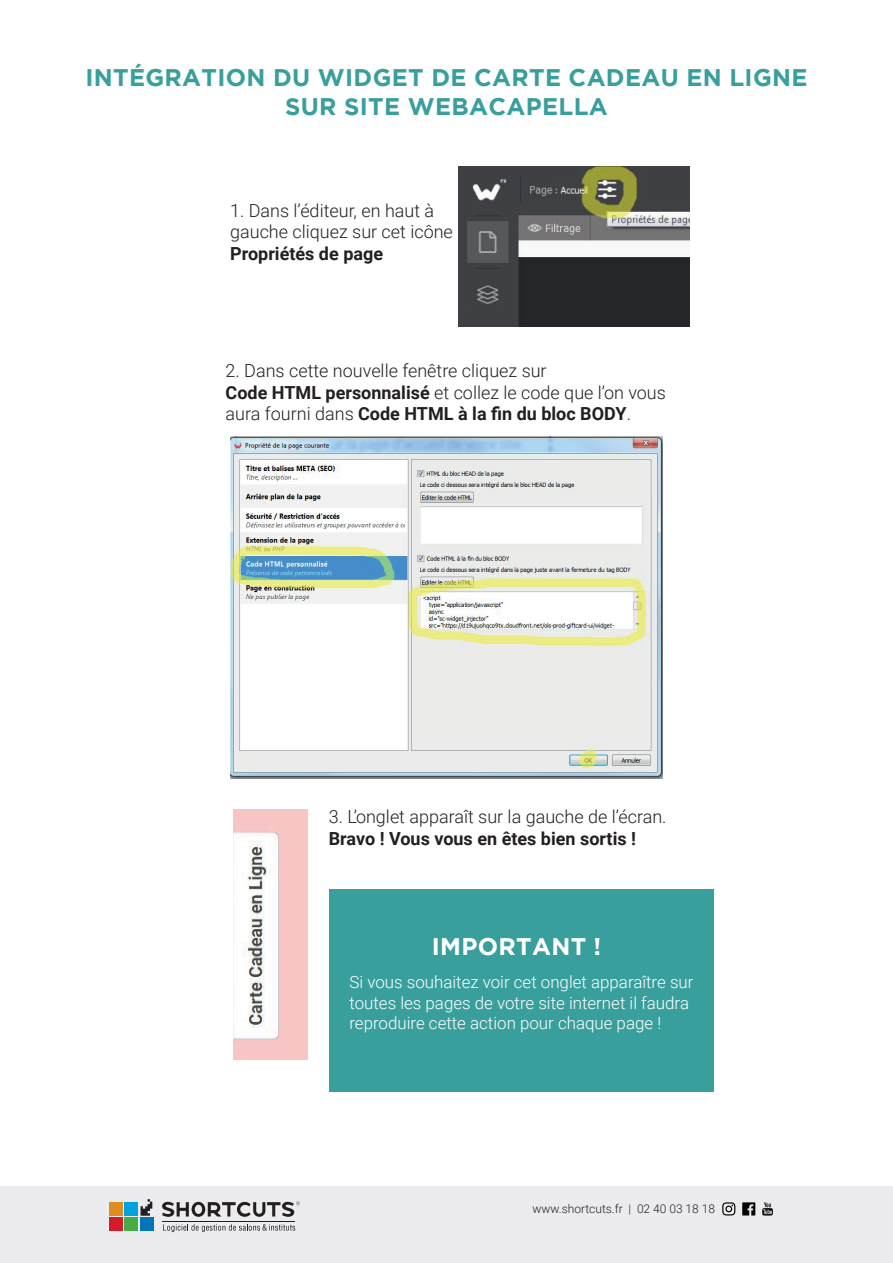
<style>
.page{position:relative;width:893px;height:1263px;background:#fff}
.page>*{position:absolute;margin:0;border:0;box-sizing:border-box;transform-origin:0 0}
.t1{font:700 24px/28.8px "Gotham";letter-spacing:.015em;color:#389f9d;text-align:center}
.t2{font:700 24px "Gotham";letter-spacing:.015em;color:#fff}
.t3{font:300 18px/21.6px "Roboto";color:#231f20}
.t4{font:700 18px "Roboto";color:#231f20}
.t5{font:300 16.95px/20.2px "Roboto";color:#fff}
.t6{font:300 12px "Roboto";color:#231f20}
.s1{font-weight:700}
</style>
<div class="page">
<div style="left:0;top:1186px;width:893px;height:77px;background:#ececee"></div>
<svg style="left:110px;top:1199px;width:190px;height:33px"></svg>
<div style="left:110px;top:1218px;width:13px;height:13px;background:#d61b29"></div>
<div style="left:125px;top:1218px;width:13px;height:13px;background:#46ac43"></div>
<div style="left:110px;top:1203px;width:13px;height:13px;background:#de8d22"></div>
<div style="left:125px;top:1203px;width:13px;height:13px;background:#00a2df"></div>
<div style="left:140px;top:1218px;width:13px;height:13px;background:#0075b8"></div>
<svg style="left:722px;top:1202px;width:13px;height:13px"></svg>
<svg style="left:742px;top:1202px;width:13px;height:13px"></svg>
<svg style="left:762px;top:1202px;width:11px;height:13px"></svg>
<img style="left:458px;top:167px;width:231px;height:159px">
<img style="left:230px;top:437px;width:433px;height:342px">
<img style="left:234px;top:809px;width:73px;height:251px">
<div style="left:329px;top:889px;width:385px;height:203px;background:#389f9d"></div>
<h1 class="t1" style="left:85px;top:63px;width:723px">INTÉGRATION DU WIDGET DE CARTE CADEAU EN LIGNE<br>SUR SITE WEBACAPELLA</h1>
<p class="t3" style="left:230px;top:199px;width:224px">1. Dans l’éditeur, en haut à gauche cliquez sur cet icône</p>
<p class="t4" style="left:230px;top:241px;width:154px">Propriétés de page</p>
<p class="t3" style="left:226px;top:359px;width:442px">2. Dans cette nouvelle fenêtre cliquez sur<br><span class="s1">Code HTML personnalisé</span> et collez le code que l’on vous aura fourni dans <span class="s1">Code HTML à la fin du bloc BODY</span>.</p>
<p class="t3" style="left:329px;top:805px;width:339px">3. L’onglet apparaît sur la gauche de l’écran.</p>
<p class="t4" style="left:329px;top:826px;width:309px">Bravo ! Vous vous en êtes bien sortis !</p>
<h1 class="t2" style="left:432px;top:932px;width:171px">IMPORTANT !</h1>
<p class="t5" style="left:349px;top:971px;width:346px">Si vous souhaitez voir cet onglet apparaître sur toutes les pages de votre site internet il faudra reproduire cette action pour chaque page !</p>
<p class="t6" style="left:532px;top:1201px;width:184px">www.shortcuts.fr | 02 40 03 18 18</p>
</div>
